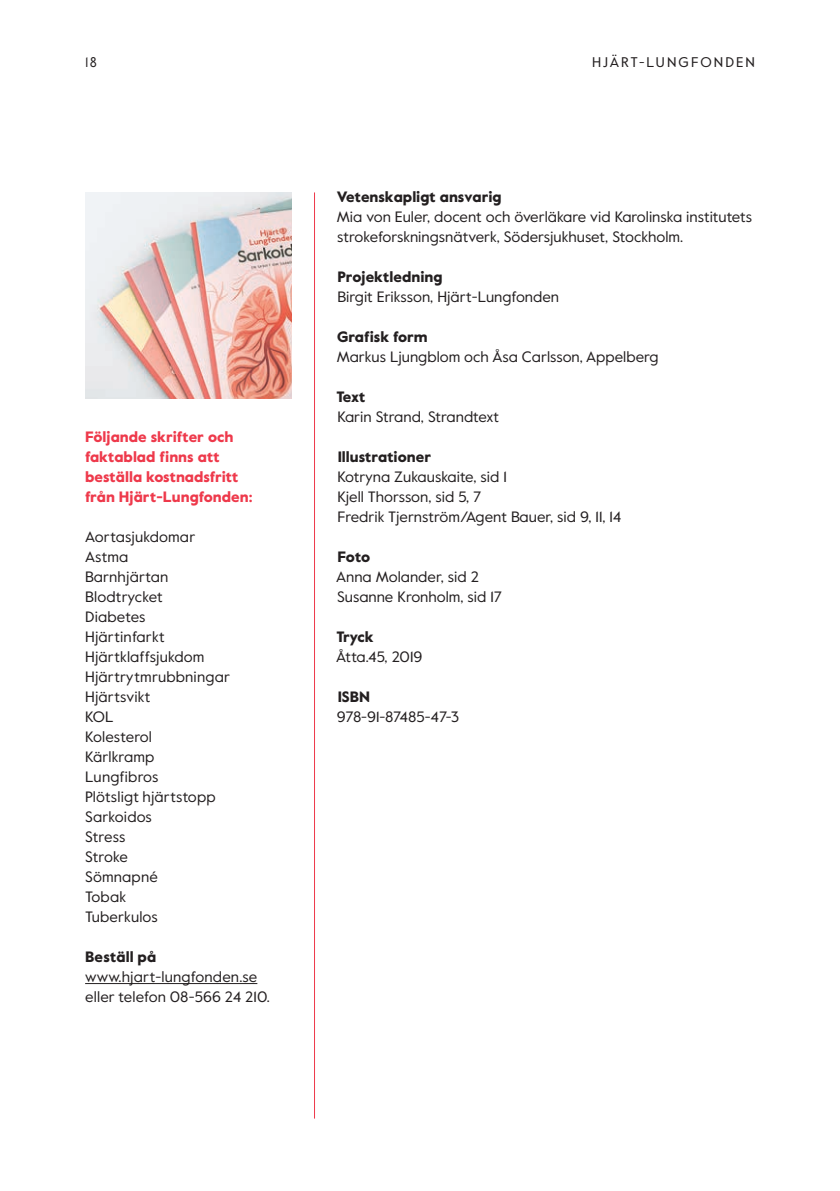
<style>
.page{position:relative;width:840px;height:1191px;background:#fff}
.page>*{position:absolute;margin:0;border:0;box-sizing:border-box;transform-origin:0 0}
.t1{font:15px/20px "Value";color:#231f20}
.t2{font:900 15px "Value";color:#231f20}
.t3{font:900 15px/20px "Value";color:#ee394b}
.t4{font:14px "Value";letter-spacing:.14em;color:#231f20}
.t5{font:14px "P22 Underground Pro";color:#231f20}
</style>
<div class="page">
<hr style="left:314px;top:192px;width:1px;height:926px;background:#ee394b">
<hr style="left:85px;top:983px;width:172px;height:1px;background:#231f20">
<img style="left:85px;top:192px;width:206px;height:206px">
<p class="t5" style="left:85px;top:52px;width:13px">18</p>
<p class="t4" style="left:591px;top:52px;width:164px">hjärt-lungfonden</p>
<p class="t3" style="left:85px;top:427px;width:169px">Följande skrifter och faktablad finns att beställa kostnadsfritt från Hjärt-Lungfonden:</p>
<p class="t1" style="left:85px;top:526px;width:146px">Aortasjukdomar<br>Astma<br>Barnhjärtan<br>Blodtrycket<br>Diabetes<br>Hjärtinfarkt<br>Hjärtklaffsjukdom<br>Hjärtrytmrubbningar<br>Hjärtsvikt<br>KOL<br>Kolesterol<br>Kärlkramp<br>Lungfibros<br>Plötsligt hjärtstopp<br>Sarkoidos<br>Stress<br>Stroke<br>Sömnapné<br>Tobak<br>Tuberkulos</p>
<p class="t2" style="left:85px;top:946px;width:73px">Beställ på</p>
<p class="t1" style="left:85px;top:966px;width:186px">www.hjart-lungfonden.se eller telefon 08-566 24 210.</p>
<p class="t2" style="left:336px;top:186px;width:166px">Vetenskapligt ansvarig</p>
<p class="t1" style="left:336px;top:206px;width:416px">Mia von euler, docent och överläkare vid Karolinska institutets strokeforskningsnätverk, Södersjukhuset, Stockholm.</p>
<p class="t2" style="left:337px;top:266px;width:106px">Projektledning</p>
<p class="t1" style="left:337px;top:286px;width:223px">Birgit eriksson, hjärt-lungfonden</p>
<p class="t2" style="left:337px;top:326px;width:92px">Grafisk form</p>
<p class="t1" style="left:336px;top:346px;width:323px">Markus ljungblom och Åsa Carlsson, Appelberg</p>
<p class="t2" style="left:336px;top:386px;width:30px">Text</p>
<p class="t1" style="left:337px;top:406px;width:163px">Karin Strand, Strandtext</p>
<p class="t2" style="left:337px;top:446px;width:95px">Illustrationer</p>
<p class="t1" style="left:337px;top:466px;width:285px">Kotryna Zukauskaite, sid 1<br>Kjell thorsson, sid 5, 7<br>fredrik tjernström/Agent Bauer, sid 9, 11, 14</p>
<p class="t2" style="left:337px;top:546px;width:34px">Foto</p>
<p class="t1" style="left:336px;top:566px;width:167px">Anna Molander, sid 2<br>Susanne Kronholm, sid 17</p>
<p class="t2" style="left:336px;top:626px;width:39px">Tryck</p>
<p class="t1" style="left:336px;top:646px;width:88px">Åtta.45, 2019</p>
<p class="t2" style="left:337px;top:686px;width:34px">ISBN</p>
<p class="t1" style="left:337px;top:706px;width:124px">978-91-87485-47-3</p>
</div>
